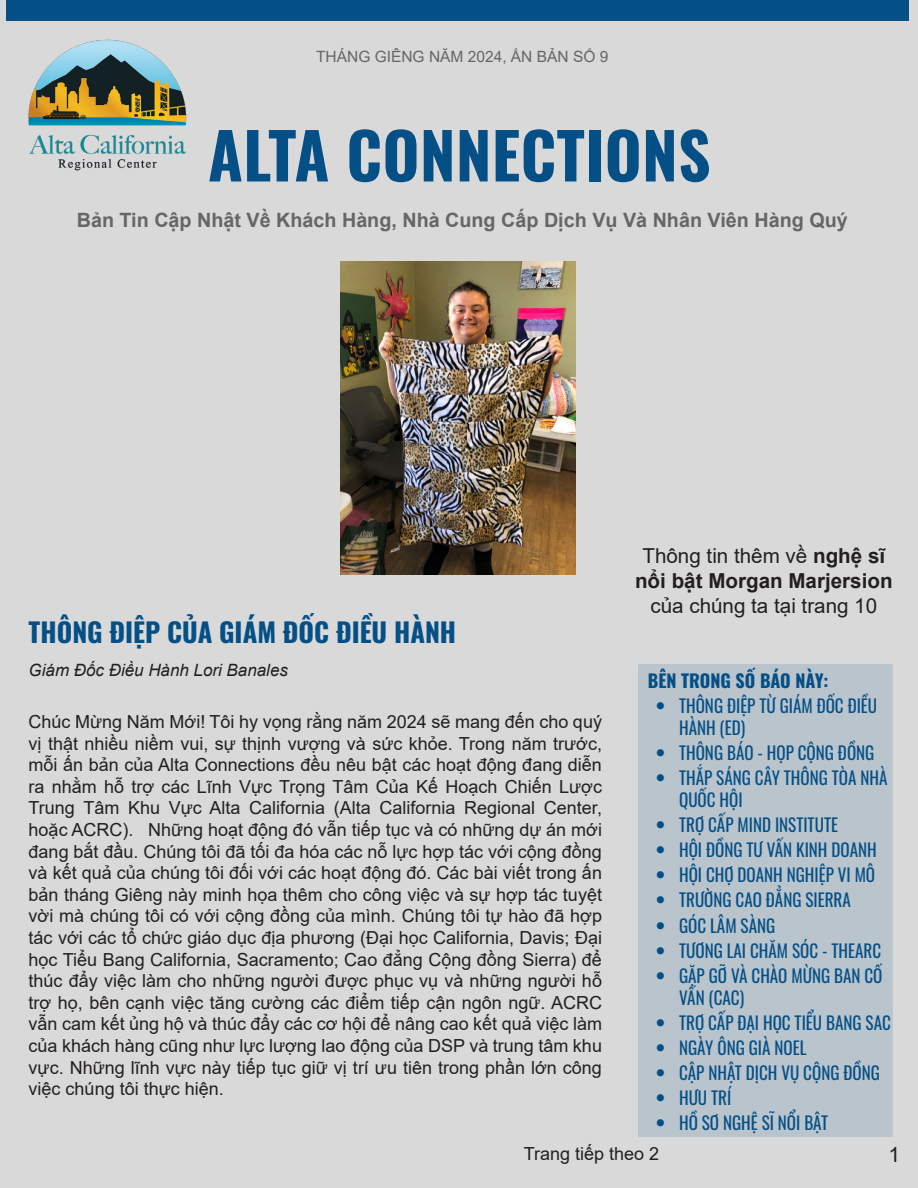
<style>
.page{position:relative;width:918px;height:1188px;background:#d9d9d9}
.page>*{position:absolute;margin:0;border:0;box-sizing:border-box;transform-origin:0 0}
.t1{font:700 63.45px "Oswald";letter-spacing:.005em;color:#044f86}
.t2{font:700 26.7px "Oswald";color:#044f86}
.t3{font:21px "Arial";color:#231f20}
.t4{font:20.55px/24.8px "Arial";color:#231f20;text-align:center}
.t5{font:700 19.8px "Arial";color:#666}
.t6{font:18px/21.6px "Arial";color:#231f20;text-align:justify}
.t7{font:18px/21.6px "Oswald";color:#044f86;scale:.95 1}
.t8{font:700 18px "Oswald";color:#044f86}
.t9{font:italic 16.95px "Arial";color:#231f20}
.t10{font:15.45px "Arial";color:#666}
.s1{font-weight:700}
.s2{font-family:"Arial";font-size:28.5px}
</style>
<div class="page">
<div style="left:6px;top:0;width:903px;height:21px;background:#044f86"></div>
<div style="left:638px;top:664px;width:254px;height:473px;background:#b9c4cc"></div>
<img style="left:340px;top:262px;width:236px;height:313px">
<img style="left:28px;top:39px;width:159px;height:132px">
<p class="t10" style="left:316px;top:46px;width:294px">THÁNG GIÊNG NĂM 2024, ẤN BẢN SỐ 9</p>
<p class="t1" style="left:208px;top:99px;width:504px">ALTA CONNECTIONS</p>
<p class="t5" style="left:77px;top:206px;width:772px">Bản Tin Cập Nhật Về Khách Hàng, Nhà Cung Cấp Dịch Vụ Và Nhân Viên Hàng Quý</p>
<p class="t4" style="left:635px;top:544px;width:259px">Thông tin thêm về <span class="s1">nghệ sĩ nổi bật Morgan Marjersion </span>của chúng ta tại trang 10</p>
<p class="t2" style="left:29px;top:608px;width:429px">THÔNG ĐIỆP CỦA GIÁM ĐỐC ĐIỀU HÀNH</p>
<p class="t9" style="left:29px;top:660px;width:261px">Giám Đốc Điều Hành Lori Banales</p>
<p class="t6" style="left:29px;top:711px;width:575px">Chúc Mừng Năm Mới! Tôi hy vọng rằng năm 2024 sẽ mang đến cho quý vị thật nhiều niềm vui, sự thịnh vượng và sức khỏe. Trong năm trước, mỗi ấn bản của Alta Connections đều nêu bật các hoạt động đang diễn ra nhằm hỗ trợ các Lĩnh Vực Trọng Tâm Của Kế Hoạch Chiến Lược Trung Tâm Khu Vực Alta California (Alta California Regional Center, hoặc ACRC). Những hoạt động đó vẫn tiếp tục và có những dự án mới đang bắt đầu. Chúng tôi đã tối đa hóa các nỗ lực hợp tác với cộng đồng và kết quả của chúng tôi đối với các hoạt động đó. Các bài viết trong ấn bản tháng Giêng này minh họa thêm cho công việc và sự hợp tác tuyệt vời mà chúng tôi có với cộng đồng của mình. Chúng tôi tự hào đã hợp tác với các tổ chức giáo dục địa phương (Đại học California, Davis; Đại học Tiểu Bang California, Sacramento; Cao đẳng Cộng đồng Sierra) để thúc đẩy việc làm cho những người được phục vụ và những người hỗ trợ họ, bên cạnh việc tăng cường các điểm tiếp cận ngôn ngữ. ACRC vẫn cam kết ủng hộ và thúc đẩy các cơ hội để nâng cao kết quả việc làm của khách hàng cũng như lực lượng lao động của DSP và trung tâm khu vực. Những lĩnh vực này tiếp tục giữ vị trí ưu tiên trong phần lớn công việc chúng tôi thực hiện.</p>
<p class="t8" style="left:648px;top:665px;width:182px">BÊN TRONG SỐ BÁO NÀY:</p>
<p class="t7" style="left:679px;top:693px;width:210px;text-indent:-24px"><span class="s2">•</span> THÔNG ĐIỆP TỪ GIÁM ĐỐC ĐIỀU<br>HÀNH (ED)</p>
<p class="t7" style="left:655px;top:740px;width:232px"><span class="s2">•</span> THÔNG BÁO - HỌP CỘNG ĐỒNG</p>
<p class="t7" style="left:679px;top:765px;width:221px;text-indent:-24px"><span class="s2">•</span> THẮP SÁNG CÂY THÔNG TÒA NHÀ<br>QUỐC HỘI</p>
<p class="t7" style="left:655px;top:812px;width:194px"><span class="s2">•</span> TRỢ CẤP MIND INSTITUTE</p>
<p class="t7" style="left:655px;top:837px;width:235px"><span class="s2">•</span> HỘI ĐỒNG TƯ VẤN KINH DOANH</p>
<p class="t7" style="left:655px;top:862px;width:233px"><span class="s2">•</span> HỘI CHỢ DOANH NGHIỆP VI MÔ</p>
<p class="t7" style="left:655px;top:888px;width:207px"><span class="s2">•</span> TRƯỜNG CAO ĐẲNG SIERRA</p>
<p class="t7" style="left:655px;top:913px;width:128px"><span class="s2">•</span> GÓC LÂM SÀNG</p>
<p class="t7" style="left:655px;top:938px;width:239px"><span class="s2">•</span> TƯƠNG LAI CHĂM SÓC - THEARC</p>
<p class="t7" style="left:679px;top:963px;width:216px;text-indent:-24px"><span class="s2">•</span> GẶP GỠ VÀ CHÀO MỪNG BAN CỐ<br>VẤN (CAC)</p>
<p class="t7" style="left:655px;top:1010px;width:249px"><span class="s2">•</span> TRỢ CẤP ĐẠI HỌC TIỂU BANG SAC</p>
<p class="t7" style="left:655px;top:1035px;width:161px"><span class="s2">•</span> NGÀY ÔNG GIÀ NOEL</p>
<p class="t7" style="left:655px;top:1060px;width:238px"><span class="s2">•</span> CẬP NHẬT DỊCH VỤ CỘNG ĐỒNG</p>
<p class="t7" style="left:655px;top:1085px;width:82px"><span class="s2">•</span> HƯU TRÍ</p>
<p class="t7" style="left:655px;top:1110px;width:183px"><span class="s2">•</span> HỒ SƠ NGHỆ SĨ NỔI BẬT</p>
<p class="t6" style="left:524px;top:1143px;width:137px">Trang tiếp theo 2</p>
<p class="t3" style="left:888px;top:1140px;width:13px">1</p>
</div>
